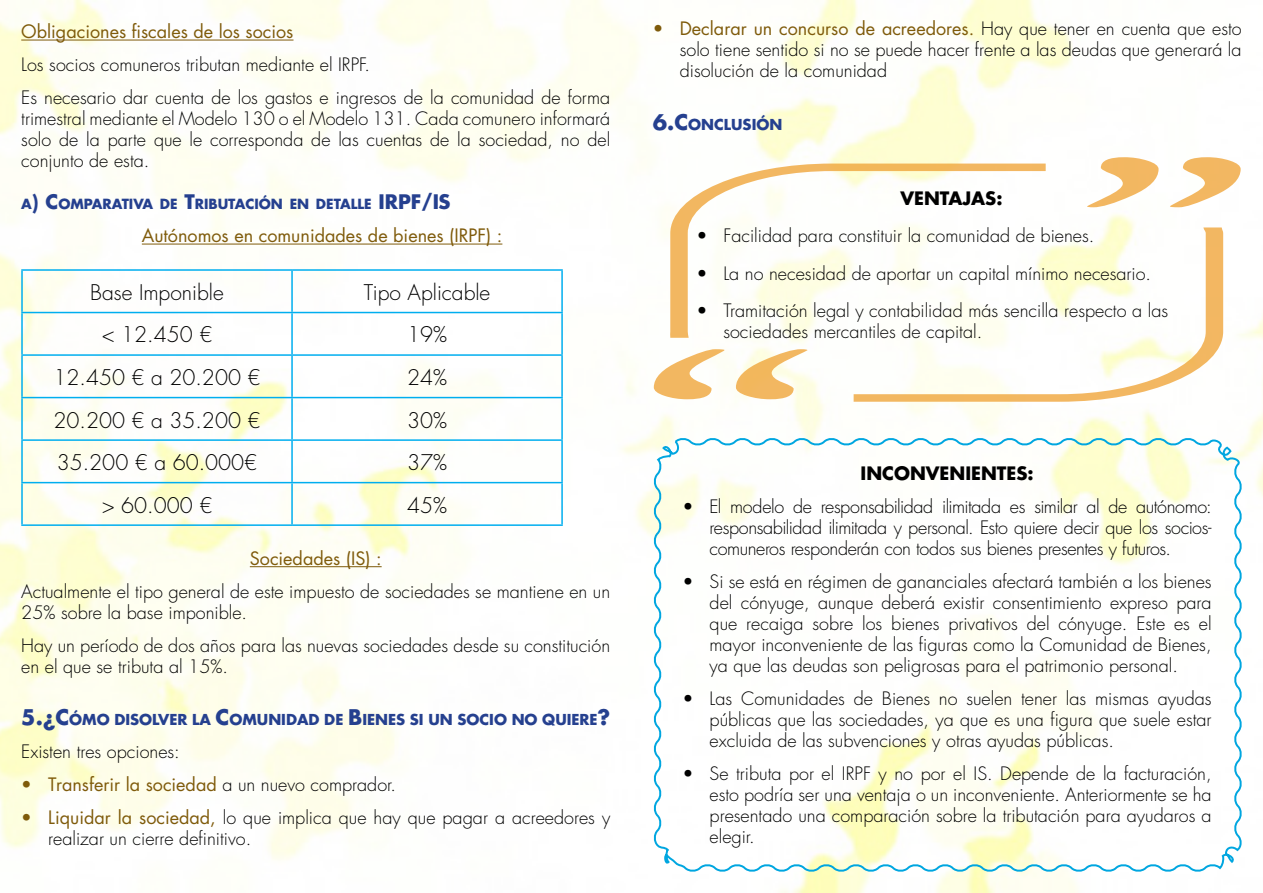
<style>
.page{position:relative;width:1263px;height:893px;background:#fff}
.page>*{position:absolute;margin:0;border:0;box-sizing:border-box;transform-origin:0 0}
.t1{font:300 21px "Futura Std";color:#000}
.t2{font:300 18px/21px "Futura Std";color:#000;text-align:justify}
.t3{font:18px "Futura Std";color:#7f5b0b}
.t4{font:700 18px "Futura Std";color:#000}
.t5{font:700 14.7px "Futura Std";color:#25408f}
.t6{font:700 13.65px "Futura Std";color:#25408f}
.s1{font-size:19.5px}
.s2{font-size:21px}
.s3{font-weight:300;color:#000}
.s4{font-weight:400;color:#7f5b0b}
</style>
<div class="page">
<img style="left:0;top:0;width:1263px;height:893px">
<hr style="left:21px;top:40px;width:272px;height:1px;background:#7f5b0b">
<hr style="left:142px;top:244px;width:360px;height:1px;background:#7f5b0b">
<hr style="left:250px;top:566px;width:132px;height:1px;background:#7f5b0b">
<hr style="left:21px;top:269px;width:271px;height:2px;background:#00aeef">
<hr style="left:21px;top:271px;width:2px;height:41px;background:#00aeef">
<hr style="left:21px;top:312px;width:271px;height:1px;background:#00aeef">
<hr style="left:21px;top:313px;width:2px;height:41px;background:#00aeef">
<hr style="left:21px;top:354px;width:271px;height:2px;background:#00aeef">
<hr style="left:21px;top:356px;width:2px;height:41px;background:#00aeef">
<hr style="left:21px;top:397px;width:271px;height:1px;background:#00aeef">
<hr style="left:21px;top:398px;width:2px;height:41px;background:#00aeef">
<hr style="left:21px;top:439px;width:271px;height:2px;background:#00aeef">
<hr style="left:21px;top:441px;width:2px;height:41px;background:#00aeef">
<hr style="left:21px;top:482px;width:271px;height:1px;background:#00aeef">
<hr style="left:21px;top:483px;width:2px;height:41px;background:#00aeef">
<hr style="left:21px;top:524px;width:271px;height:2px;background:#00aeef">
<hr style="left:292px;top:269px;width:271px;height:2px;background:#00aeef">
<hr style="left:291px;top:271px;width:2px;height:41px;background:#00aeef">
<hr style="left:561px;top:271px;width:2px;height:41px;background:#00aeef">
<hr style="left:292px;top:312px;width:271px;height:1px;background:#00aeef">
<hr style="left:291px;top:313px;width:2px;height:41px;background:#00aeef">
<hr style="left:561px;top:313px;width:2px;height:41px;background:#00aeef">
<hr style="left:292px;top:354px;width:271px;height:2px;background:#00aeef">
<hr style="left:291px;top:356px;width:2px;height:41px;background:#00aeef">
<hr style="left:561px;top:356px;width:2px;height:41px;background:#00aeef">
<hr style="left:292px;top:397px;width:271px;height:1px;background:#00aeef">
<hr style="left:291px;top:398px;width:2px;height:41px;background:#00aeef">
<hr style="left:561px;top:398px;width:2px;height:41px;background:#00aeef">
<hr style="left:292px;top:439px;width:271px;height:2px;background:#00aeef">
<hr style="left:291px;top:441px;width:2px;height:41px;background:#00aeef">
<hr style="left:561px;top:441px;width:2px;height:41px;background:#00aeef">
<hr style="left:292px;top:482px;width:271px;height:1px;background:#00aeef">
<hr style="left:291px;top:483px;width:2px;height:41px;background:#00aeef">
<hr style="left:561px;top:483px;width:2px;height:41px;background:#00aeef">
<hr style="left:292px;top:524px;width:271px;height:2px;background:#00aeef">
<svg style="left:670px;top:164px;width:376px;height:174px"></svg>
<svg style="left:854px;top:227px;width:369px;height:175px"></svg>
<svg style="left:1087px;top:157px;width:154px;height:50px"></svg>
<svg style="left:654px;top:349px;width:153px;height:50px"></svg>
<svg style="left:651px;top:435px;width:593px;height:439px"></svg>
<p class="t3" style="left:21px;top:20px;width:274px">Obligaciones fiscales de los socios</p>
<p class="t2" style="left:21px;top:49px;width:590px;line-height:33px">Los socios comuneros tributan mediante el IRPF.<br>Es necesario dar cuenta de los gastos e ingresos de la comunidad de forma</p>
<p class="t2" style="left:21px;top:109px;width:590px">trimestral mediante el Modelo 130 o el Modelo 131. Cada comunero informará solo de la parte que le corresponda de las cuentas de la sociedad, no del conjunto de esta.</p>
<p class="t6" style="left:21px;top:195px;width:421px">A<span class="s1">) C</span>OMPARATIVA DE <span class="s1">T</span>RIBUTACIÓN EN DETALLE <span class="s1">IRPF/IS</span></p>
<p class="t3" style="left:142px;top:224px;width:362px">Autónomos en comunidades de bienes (IRPF) :</p>
<p class="t1" style="left:90px;top:280px;width:135px">Base Imponible</p>
<p class="t1" style="left:364px;top:280px;width:128px">Tipo Aplicable</p>
<p class="t1" style="left:102px;top:322px;width:112px">&lt; 12.450 €</p>
<p class="t1" style="left:407px;top:322px;width:41px">19%</p>
<p class="t1" style="left:53px;top:365px;width:209px">12.450 € a 20.200 €</p>
<p class="t1" style="left:407px;top:365px;width:41px">24%</p>
<p class="t1" style="left:53px;top:407px;width:209px">20.200 € a 35.200 €</p>
<p class="t1" style="left:407px;top:407px;width:41px">30%</p>
<p class="t1" style="left:57px;top:450px;width:202px">35.200 € a 60.000€</p>
<p class="t1" style="left:407px;top:450px;width:41px">37%</p>
<p class="t1" style="left:102px;top:492px;width:112px">&gt; 60.000 €</p>
<p class="t1" style="left:407px;top:492px;width:41px">45%</p>
<p class="t3" style="left:250px;top:547px;width:133px">Sociedades (IS) :</p>
<p class="t2" style="left:21px;top:581px;width:590px">Actualmente el tipo general de este impuesto de sociedades se mantiene en un<br>25% sobre la base imponible.</p>
<p class="t2" style="left:21px;top:635px;width:590px">Hay un período de dos años para las nuevas sociedades desde su constitución en el que se tributa al 15%.</p>
<p class="t5" style="left:21px;top:710px;width:590px"><span class="s2">5.¿C</span>ÓMO DISOLVER LA <span class="s2">C</span>OMUNIDAD DE <span class="s2">B</span>IENES SI UN SOCIO NO QUIERE<span class="s2">?</span></p>
<p class="t2" style="left:21px;top:742px;width:160px">Existen tres opciones:</p>
<p class="t3" style="left:21px;top:773px;width:376px">• Transferir la sociedad <span class="s3">a un nuevo comprador.</span></p>
<p class="t2" style="left:48px;top:808px;width:563px;text-indent:-27px"><span class="s4">• Liquidar la sociedad,</span> lo que implica que hay que pagar a acreedores y realizar un cierre definitivo.</p>
<p class="t2" style="left:680px;top:19px;width:563px;text-indent:-27px"><span class="s4">• Declarar un concurso de acreedores.</span> Hay que tener en cuenta que esto solo tiene sentido si no se puede hacer frente a las deudas que generará la disolución de la comunidad</p>
<p class="t5" style="left:653px;top:114px;width:131px"><span class="s2">6.C</span>ONCLUSIÓN</p>
<p class="t4" style="left:900px;top:186px;width:104px">VENTAJAS:</p>
<p class="t2" style="left:696px;top:226px;width:400px">• Facilidad para constituir la comunidad de bienes.</p>
<p class="t2" style="left:696px;top:263px;width:456px">• La no necesidad de aportar un capital mínimo necesario.</p>
<p class="t2" style="left:723px;top:301px;width:446px;text-indent:-27px">• Tramitación legal y contabilidad más sencilla respecto a las sociedades mercantiles de capital.</p>
<p class="t4" style="left:860px;top:461px;width:175px">INCONVENIENTES:</p>
<p class="t2" style="left:710px;top:497px;width:503px;text-indent:-27px">• El modelo de responsabilidad ilimitada es similar al de autónomo: responsabilidad ilimitada y personal. Esto quiere decir que los socios&shy;comuneros responderán con todos sus bienes presentes y futuros.</p>
<p class="t2" style="left:710px;top:572px;width:504px;text-indent:-27px">• Si se está en régimen de gananciales afectará también a los bienes del cónyuge, aunque deberá existir consentimiento expreso para que recaiga sobre los bienes privativos del cónyuge. Este es el mayor inconveniente de las figuras como la Comunidad de Bienes, ya que las deudas son peligrosas para el patrimonio personal.</p>
<p class="t2" style="left:710px;top:689px;width:503px;text-indent:-27px">• Las Comunidades de Bienes no suelen tener las mismas ayudas públicas que las sociedades, ya que es una figura que suele estar excluida de las subvenciones y otras ayudas públicas.</p>
<p class="t2" style="left:710px;top:764px;width:503px;text-indent:-27px">• Se tributa por el IRPF y no por el IS. Depende de la facturación, esto podría ser una ventaja o un inconveniente. Anteriormente se ha presentado una comparación sobre la tributación para ayudaros a elegir.</p>
</div>
